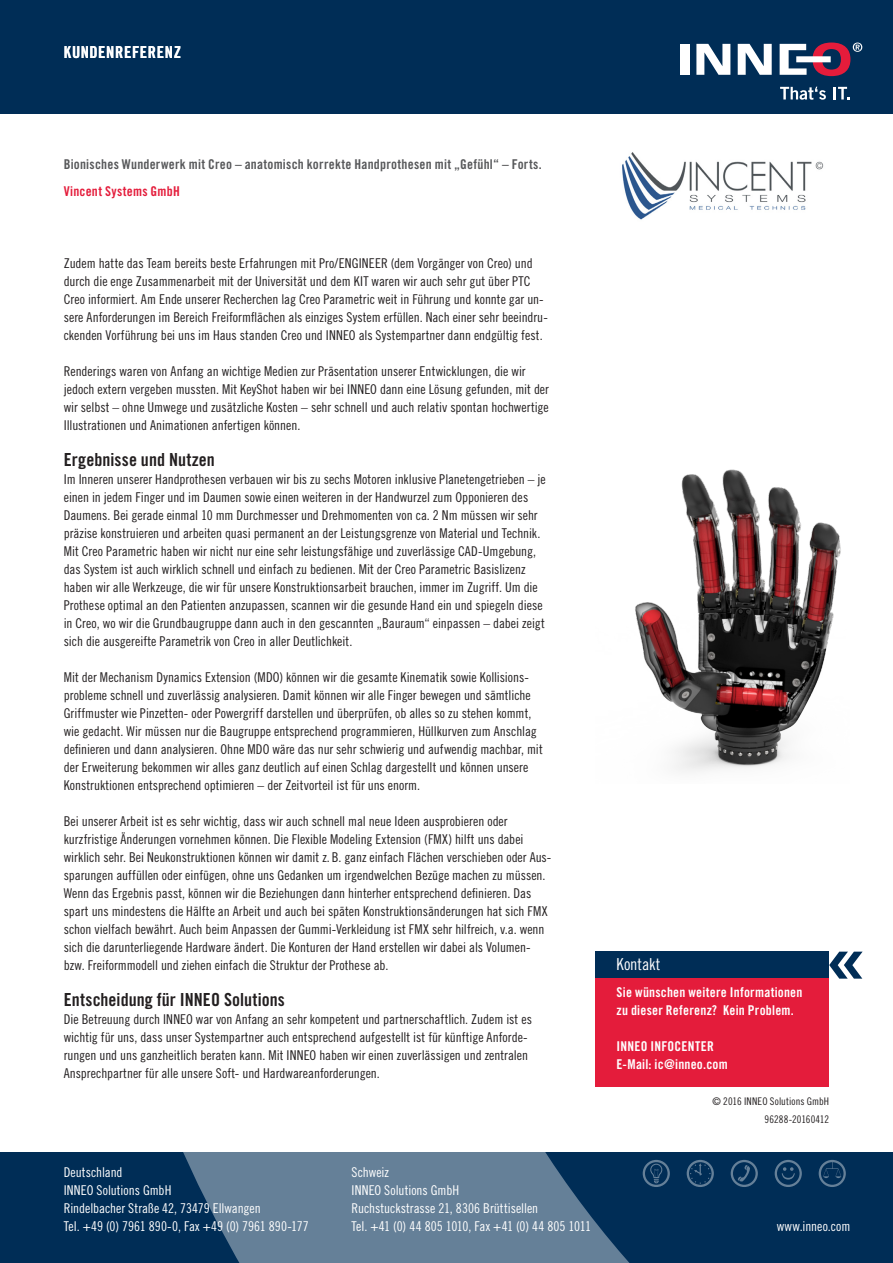
<style>
.page{position:relative;width:893px;height:1263px;background:#fff}
.page>*{position:absolute;margin:0;border:0;box-sizing:border-box;transform-origin:0 0}
.Zwischentitel{font:18px "Trade Gothic LT Pro Bd Cn 20";letter-spacing:.005em;color:#231f20}
.t1{font:16.5px "Trade Gothic LT Pro Bd Cn 20";letter-spacing:.04em;color:#fff}
.t2{font:16.5px "Trade Gothic LT Pro Cn 18";letter-spacing:-.005em;color:#fff}
.Fließtext{font:13.5px/18px "Trade Gothic LT Pro Cn 18";color:#231f20}
.t3{font:13.5px/18px "Trade Gothic LT Pro Cn 18";color:#fff}
.t4{font:13.5px/18px "Trade Gothic LT Pro Bd Cn 20";letter-spacing:.015em;color:#fff}
.t5{font:13.5px "Trade Gothic LT Pro Bd Cn 20";letter-spacing:.015em;color:#57585a}
.t6{font:13.5px "Trade Gothic LT Pro Bd Cn 20";letter-spacing:.02em;color:#e41c3b}
.t7{font:10.5px/18px "Trade Gothic LT Pro Cn 18";letter-spacing:.01em;color:#231f20;text-align:right}
</style>
<div class="page">
<div style="left:0;top:0;width:893px;height:114px;background:#002d56"></div>
<div style="left:0;top:1152px;width:893px;height:111px;background:#002d56"></div>
<svg style="left:183px;top:1152px;width:447px;height:111px;fill:#658098"></svg>
<svg style="left:643px;top:1160px;width:27px;height:27px"></svg>
<svg style="left:687px;top:1160px;width:27px;height:27px"></svg>
<svg style="left:731px;top:1160px;width:27px;height:27px"></svg>
<svg style="left:775px;top:1160px;width:27px;height:27px"></svg>
<svg style="left:819px;top:1160px;width:27px;height:27px"></svg>
<svg style="left:780px;top:87px;width:46px;height:13px"></svg>
<svg style="left:833px;top:87px;width:16px;height:12px"></svg>
<div style="left:680px;top:44px;width:9px;height:31px;background:#fff"></div>
<svg style="left:696px;top:44px;width:34px;height:31px"></svg>
<svg style="left:738px;top:44px;width:34px;height:31px"></svg>
<svg style="left:780px;top:43px;width:82px;height:33px"></svg>
<img style="left:622px;top:152px;width:202px;height:68px">
<svg style="left:829px;top:952px;width:34px;height:27px"></svg>
<div style="left:595px;top:952px;width:234px;height:27px;background:#002d56"></div>
<div style="left:595px;top:979px;width:234px;height:108px;background:#e41c3b"></div>
<img style="left:635px;top:469px;width:206px;height:303px">
<p class="t1" style="left:64px;top:43px;width:119px">KUNDENREFERENZ</p>
<p class="t5" style="left:64px;top:156px;width:480px">Bionisches Wunderwerk mit Creo – anatomisch korrekte Handprothesen mit „Gefühl“ – Forts.</p>
<p class="t6" style="left:64px;top:183px;width:117px">Vincent Systems GmbH</p>
<p class="Fließtext" style="left:64px;top:254px;width:486px">Zudem hatte das Team bereits beste Erfahrungen mit Pro/ENGINEER (dem Vorgänger von Creo) und durch die enge Zusammenarbeit mit der Universität und dem KIT waren wir auch sehr gut über PTC Creo informiert. Am Ende unserer Recherchen lag Creo Parametric weit in Führung und konnte gar un&shy;sere Anforderungen im Bereich Freiformflächen als einziges System erfüllen. Nach einer sehr beeindru&shy;ckenden Vorführung bei uns im Haus standen Creo und INNEO als Systempartner dann endgültig fest.</p>
<p class="Fließtext" style="left:64px;top:362px;width:487px">Renderings waren von Anfang an wichtige Medien zur Präsentation unserer Entwicklungen, die wir jedoch extern vergeben mussten. Mit KeyShot haben wir bei INNEO dann eine Lösung gefunden, mit der wir selbst – ohne Umwege und zusätzliche Kosten – sehr schnell und auch relativ spontan hochwertige Illustrationen und Animationen anfertigen können.</p>
<p class="Zwischentitel" style="left:64px;top:448px;width:153px">Ergebnisse und Nutzen</p>
<p class="Fließtext" style="left:64px;top:470px;width:483px">Im Inneren unserer Handprothesen verbauen wir bis zu sechs Motoren inklusive Planetengetrieben – je einen in jedem Finger und im Daumen sowie einen weiteren in der Handwurzel zum Opponieren des Daumens. Bei gerade einmal 10 mm Durchmesser und Drehmomenten von ca. 2 Nm müssen wir sehr präzise konstruieren und arbeiten quasi permanent an der Leistungsgrenze von Material und Technik.</p>
<p class="Fließtext" style="left:64px;top:542px;width:483px">Mit Creo Parametric haben wir nicht nur eine sehr leistungsfähige und zuverlässige CAD-Umgebung, das System ist auch wirklich schnell und einfach zu bedienen. Mit der Creo Parametric Basislizenz haben wir alle Werkzeuge, die wir für unsere Konstruktionsarbeit brauchen, immer im Zugriff. Um die Prothese optimal an den Patienten anzupassen, scannen wir die gesunde Hand ein und spiegeln diese in Creo, wo wir die Grundbaugruppe dann auch in den gescannten „Bauraum“ einpassen – dabei zeigt sich die ausgereifte Parametrik von Creo in aller Deutlichkeit.</p>
<p class="Fließtext" style="left:64px;top:668px;width:480px">Mit der Mechanism Dynamics Extension (MDO) können wir die gesamte Kinematik sowie Kollisions&shy;probleme schnell und zuverlässig analysieren. Damit können wir alle Finger bewegen und sämtliche Griffmuster wie Pinzetten- oder Powergriff darstellen und überprüfen, ob alles so zu stehen kommt, wie gedacht. Wir müssen nur die Baugruppe entsprechend programmieren, Hüllkurven zum Anschlag definieren und dann analysieren. Ohne MDO wäre das nur sehr schwierig und aufwendig machbar, mit der Erweiterung bekommen wir alles ganz deutlich auf einen Schlag dargestellt und können unsere Konstruktionen entsprechend optimieren – der Zeitvorteil ist für uns enorm.</p>
<p class="Fließtext" style="left:64px;top:812px;width:489px">Bei unserer Arbeit ist es sehr wichtig, dass wir auch schnell mal neue Ideen ausprobieren oder kurzfristige Änderungen vornehmen können. Die Flexible Modeling Extension (FMX) hilft uns dabei wirklich sehr. Bei Neukonstruktionen können wir damit z. B. ganz einfach Flächen verschieben oder Aus&shy;sparungen auffüllen oder einfügen, ohne uns Gedanken um irgendwelchen Bezüge machen zu müssen.<br>Wenn das Ergebnis passt, können wir die Beziehungen dann hinterher entsprechend definieren. Das spart uns mindestens die Hälfte an Arbeit und auch bei späten Konstruktionsänderungen hat sich FMX schon vielfach bewährt. Auch beim Anpassen der Gummi-Verkleidung ist FMX sehr hilfreich, v.a. wenn sich die darunterliegende Hardware ändert. Die Konturen der Hand erstellen wir dabei als Volumen&shy;bzw. Freiformmodell und ziehen einfach die Struktur der Prothese ab.</p>
<p class="Zwischentitel" style="left:64px;top:988px;width:223px">Entscheidung für INNEO Solutions</p>
<p class="Fließtext" style="left:64px;top:1010px;width:470px">Die Betreuung durch INNEO war von Anfang an sehr kompetent und partnerschaftlich. Zudem ist es wichtig für uns, dass unser Systempartner auch entsprechend aufgestellt ist für künftige Anforde&shy;rungen und uns ganzheitlich beraten kann. Mit INNEO haben wir einen zuverlässigen und zentralen Ansprechpartner für alle unsere Soft- und Hardwareanforderungen.</p>
<p class="t3" style="left:64px;top:1163px;width:246px">Deutschland<br>INNEO Solutions GmbH<br>Rindelbacher Straße 42, 73479 Ellwangen<br>Tel. +49 (0) 7961 890-0, Fax +49 (0) 7961 890-177</p>
<p class="t3" style="left:351px;top:1163px;width:241px">Schweiz<br>INNEO Solutions GmbH<br>Ruchstuckstrasse 21, 8306 Brüttisellen<br>Tel. +41 (0) 44 805 1010, Fax +41 (0) 44 805 1011</p>
<p class="t2" style="left:617px;top:954px;width:45px">Kontakt</p>
<p class="t4" style="left:617px;top:983px;width:187px">Sie wünschen weitere Informationen zu dieser Referenz? Kein Problem.</p>
<p class="t4" style="left:617px;top:1037px;width:113px">INNEO INFOCENTER<br>E-Mail: ic@inneo.com</p>
<p class="t7" style="left:713px;top:1092px;width:118px">© 2016 INNEO Solutions GmbH<br>96288-20160412</p>
<p class="t3" style="left:777px;top:1217px;width:75px">www.inneo.com</p>
</div>
